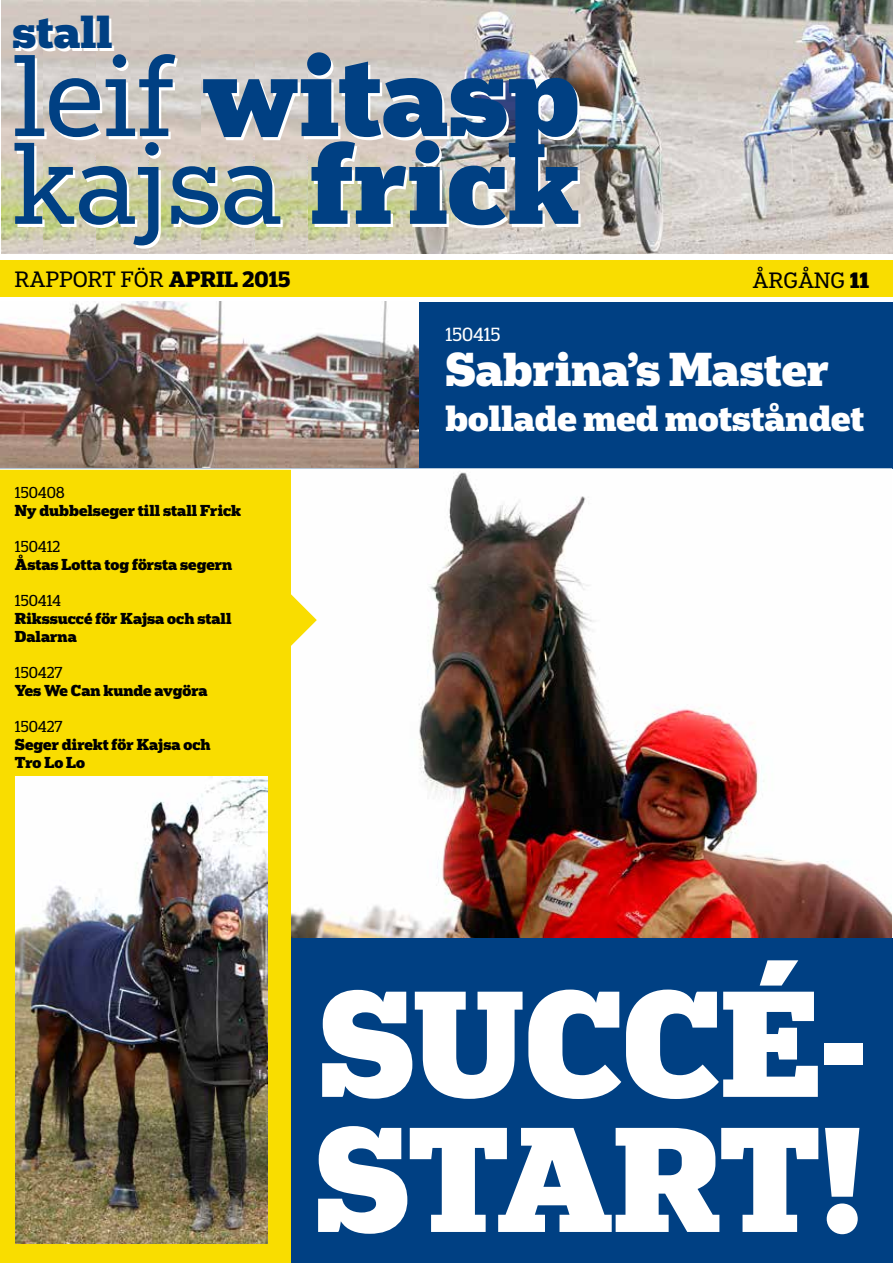
<style>
.page{position:relative;width:893px;height:1263px;background:#fff}
.page>*{position:absolute;margin:0;border:0;box-sizing:border-box;transform-origin:0 0}
.t1{font:900 142.5px "Popular";letter-spacing:-.005em;color:#fff}
.t2{font:900 141px "Popular";letter-spacing:-.015em;color:#fff}
.t3{font:900 109.65px/87.8px "Popular";color:#004083}
.t4{font:900 45px "Popular";color:#fff}
.t5{font:900 43.95px "Popular";color:#004083}
.t6{font:900 34.5px "Popular";color:#fff}
.t7{font:21px "Popular";color:#000}
.t8{font:18px "Popular";color:#fff}
.t9{font:900 15px/18px "Popular";color:#000}
.t10{font:15px "Popular";color:#000}
.s1{font-weight:400}
.s2{font-weight:700}
.s3{font-weight:900}
</style>
<div class="page">
<img style="left:291px;top:472px;width:601px;height:466px">
<div style="left:291px;top:938px;width:602px;height:325px;background:#004083"></div>
<svg style="left:291px;top:594px;width:26px;height:52px"></svg>
<img style="left:1px;top:0;width:43px;height:253px">
<img style="left:44px;top:0;width:53px;height:253px">
<img style="left:97px;top:0;width:53px;height:253px">
<img style="left:150px;top:0;width:52px;height:253px">
<img style="left:202px;top:0;width:53px;height:253px">
<img style="left:255px;top:0;width:53px;height:253px">
<img style="left:308px;top:0;width:53px;height:253px">
<img style="left:361px;top:0;width:532px;height:253px">
<div style="left:0;top:260px;width:893px;height:36px;background:#f9dd00"></div>
<div style="left:1px;top:468px;width:290px;height:795px;background:#f9dd00"></div>
<div style="left:1px;top:302px;width:892px;height:166px;background:#004083"></div>
<hr style="left:0;top:468px;width:892px;height:2px;background:#fff">
<img style="left:0;top:302px;width:418px;height:166px">
<img style="left:16px;top:776px;width:251px;height:467px">
<h3 class="t5" style="left:13px;top:3px;width:101px">stall</h3>
<h3 class="t3" style="left:13px;top:48px;width:569px"><span class="s1">leif</span> witasp <span class="s1">kajsa</span> frick</h3>
<h3 class="t7" style="left:15px;top:265px;width:277px">RAPPORT FÖR <span class="s2">APRIL 2015</span></h3>
<h3 class="t7" style="left:753px;top:266px;width:118px">ÅRGÅNG <span class="s3">11</span></h3>
<p class="t10" style="left:15px;top:482px;width:52px">150408</p>
<p class="t9" style="left:15px;top:501px;width:228px">Ny dubbelseger till stall Frick</p>
<p class="t10" style="left:15px;top:536px;width:47px">150412</p>
<p class="t9" style="left:15px;top:555px;width:219px">Åstas Lotta tog första segern</p>
<p class="t10" style="left:15px;top:590px;width:48px">150414</p>
<p class="t9" style="left:15px;top:609px;width:218px">Rikssuccé för Kajsa och stall<br>Dalarna</p>
<p class="t10" style="left:15px;top:662px;width:49px">150427</p>
<p class="t9" style="left:15px;top:681px;width:194px">Yes We Can kunde avgöra</p>
<p class="t10" style="left:15px;top:716px;width:49px">150427</p>
<p class="t9" style="left:15px;top:735px;width:197px">Seger direkt för Kajsa och<br>Tro Lo Lo</p>
<p class="t8" style="left:446px;top:322px;width:56px">150415</p>
<h3 class="t4" style="left:446px;top:339px;width:385px">Sabrina’s Master</h3>
<h3 class="t6" style="left:446px;top:395px;width:420px">bollade med motståndet</h3>
<h1 class="t1" style="left:319px;top:950px;width:551px">succé-</h1>
<h2 class="t2" style="left:315px;top:1087px;width:551px">start!</h2>
</div>
